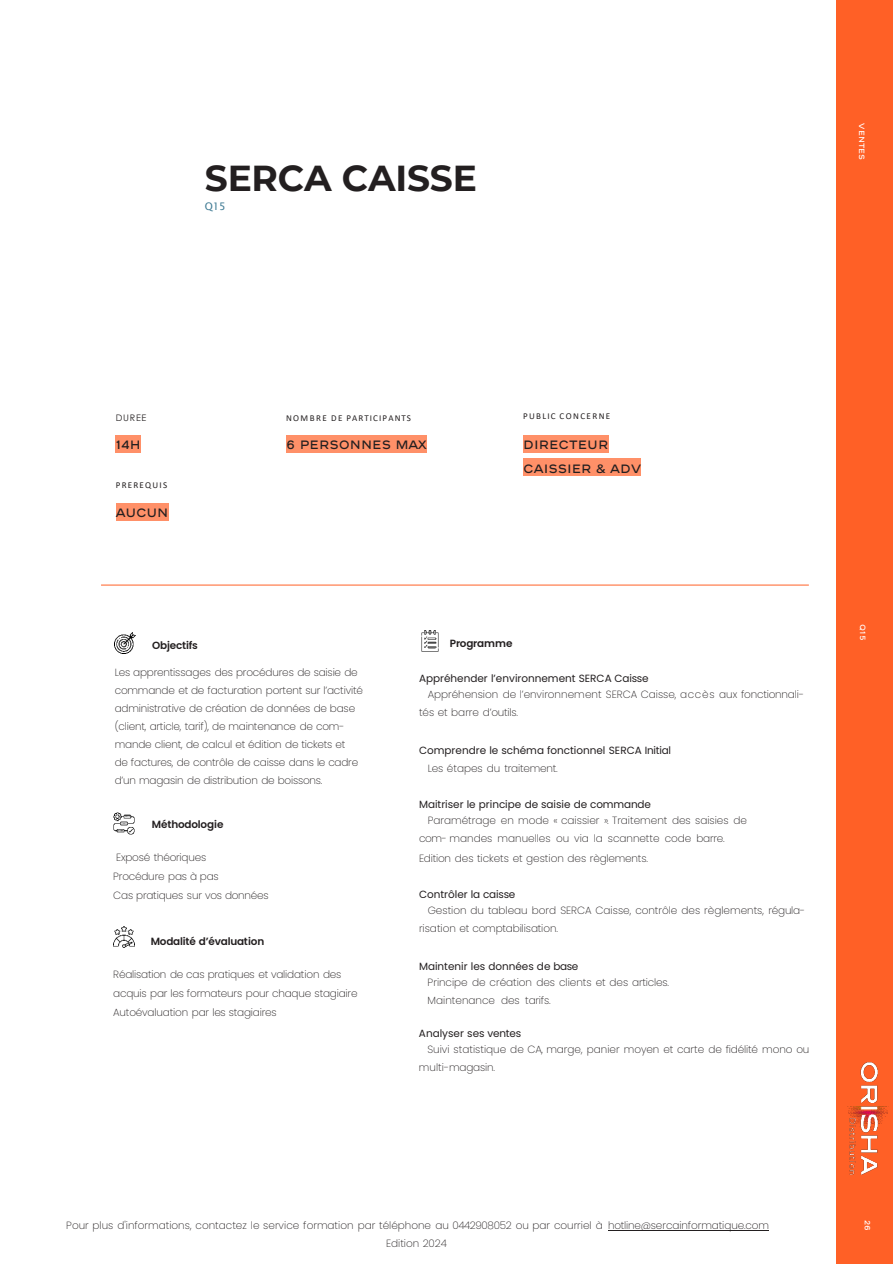
<style>
.page{position:relative;width:893px;height:1264px;background:#fff}
.page>*{position:absolute;margin:0;border:0;box-sizing:border-box;transform-origin:0 0}
.t1{font:700 36px "Montserrat";letter-spacing:-.005em;color:#231f20}
.t2{font:12px "AB Chanel Corpo";color:#231f20}
.t3{font:200 10.5px/18px "Poppins";letter-spacing:-.015em;color:#231f20}
.t4{font:10.5px "Poppins";letter-spacing:-.005em;color:#231f20}
.t5{font:600 10.5px "Poppins";letter-spacing:-.015em;color:#231f20}
.t6{font:10.5px "Lucida Sans Unicode";color:#3e7a93}
.t7{font:9px "Calibri";letter-spacing:.14em;color:#231f20}
.t8{font:9px "Century Gothic";letter-spacing:.08em;color:#231f20}
.t9{font:7.5px "AB Chanel Corpo";letter-spacing:.005em;color:#fff}
</style>
<div class="page">
<div style="left:836px;top:0;width:56px;height:1263px;background:#ff6026"></div>
<hr style="left:101px;top:584px;width:707px;height:1px;background:#ff6026">
<div style="left:116px;top:503px;width:52px;height:17px;background:#ff9068"></div>
<div style="left:286px;top:435px;width:9px;height:17px;background:#ff9068"></div>
<div style="left:295px;top:435px;width:5px;height:17px;background:#ff9068"></div>
<div style="left:300px;top:435px;width:95px;height:17px;background:#ff9068"></div>
<div style="left:395px;top:435px;width:31px;height:17px;background:#ff9068"></div>
<div style="left:116px;top:435px;width:25px;height:17px;background:#ff9068"></div>
<div style="left:523px;top:435px;width:85px;height:17px;background:#ff9068"></div>
<div style="left:523px;top:458px;width:118px;height:17px;background:#ff9068"></div>
<hr style="left:608px;top:1229px;width:160px;height:1px;background:#231f20">
<img style="left:847px;top:1062px;width:42px;height:113px">
<img style="left:113px;top:812px;width:21px;height:21px">
<img style="left:113px;top:926px;width:21px;height:21px">
<img style="left:114px;top:632px;width:21px;height:21px">
<img style="left:421px;top:630px;width:18px;height:21px">
<p class="t1" style="left:205px;top:152px;width:274px">SERCA CAISSE</p>
<p class="t6" style="left:205px;top:198px;width:23px">Q15</p>
<p class="t9" style="left:866px;top:123px;width:38px;rotate:90deg">VENTES</p>
<p class="t8" style="left:116px;top:411px;width:32px">DUREE</p>
<p class="t2" style="left:116px;top:438px;width:26px">14H</p>
<p class="t7" style="left:116px;top:478px;width:53px">PREREQUIS</p>
<p class="t2" style="left:116px;top:506px;width:54px">AUCUN</p>
<p class="t7" style="left:286px;top:411px;width:126px">NOMBRE DE PARTICIPANTS</p>
<p class="t2" style="left:286px;top:438px;width:142px">6 PERSONNES MAX</p>
<p class="t7" style="left:523px;top:410px;width:89px">PUBLIC CONCERNE</p>
<p class="t2" style="left:523px;top:438px;width:86px">DIRECTEUR</p>
<p class="t2" style="left:523px;top:461px;width:119px">CAISSIER &amp; ADV</p>
<p class="t5" style="left:152px;top:639px;width:47px">Objectifs</p>
<p class="t5" style="left:450px;top:637px;width:64px">Programme</p>
<p class="t3" style="left:115px;top:663px;width:250px">Les apprentissages des procédures de saisie de commande et de facturation portent sur l’activité administrative de création de données de base (client, article, tarif), de maintenance de com&shy;mande client, de calcul et édition de tickets et</p>
<p class="t3" style="left:115px;top:753px;width:245px">de factures, de contrôle de caisse dans le cadre d’un magasin de distribution de boissons.</p>
<p class="t5" style="left:152px;top:817px;width:73px">Méthodologie</p>
<p class="t3" style="left:116px;top:848px;width:91px">Exposé théoriques</p>
<p class="t3" style="left:113px;top:867px;width:107px">Procédure pas à pas</p>
<p class="t3" style="left:113px;top:886px;width:157px">Cas pratiques sur vos données</p>
<p class="t5" style="left:151px;top:934px;width:115px">Modalité d’évaluation</p>
<p class="t3" style="left:113px;top:964px;width:246px;line-height:18.9px">Réalisation de cas pratiques et validation des acquis par les formateurs pour chaque stagiaire</p>
<p class="t3" style="left:113px;top:1002px;width:165px">Autoévaluation par les stagiaires</p>
<p class="t4" style="left:419px;top:671px;width:231px">Appréhender l’environnement SERCA Caisse</p>
<p class="t3" style="left:419px;top:685px;width:386px;text-indent:9px">Appréhension de l’environnement SERCA Caisse, accès aux fonctionnali&shy;tés et barre d’outils.</p>
<p class="t4" style="left:419px;top:743px;width:254px">Comprendre le schéma fonctionnel SERCA Initial</p>
<p class="t3" style="left:427px;top:759px;width:132px">Les étapes du traitement.</p>
<p class="t4" style="left:419px;top:797px;width:233px">Maitriser le principe de saisie de commande</p>
<p class="t3" style="left:419px;top:811px;width:329px;text-indent:9px">Paramétrage en mode « caissier ». Traitement des saisies de com- mandes manuelles ou via la scannette code barre.</p>
<p class="t3" style="left:419px;top:849px;width:230px">Edition des tickets et gestion des règlements.</p>
<p class="t4" style="left:419px;top:887px;width:98px">Contrôler la caisse</p>
<p class="t3" style="left:419px;top:901px;width:387px;text-indent:9px">Gestion du tableau bord SERCA Caisse, contrôle des règlements, régula&shy;risation et comptabilisation.</p>
<p class="t4" style="left:419px;top:959px;width:161px">Maintenir les données de base</p>
<p class="t3" style="left:427px;top:973px;width:243px">Principe de création des clients et des articles.<br>Maintenance des tarifs.</p>
<p class="t4" style="left:419px;top:1026px;width:104px">Analyser ses ventes</p>
<p class="t3" style="left:419px;top:1040px;width:392px;text-indent:8px">Suivi statistique de CA, marge, panier moyen et carte de fidélité mono ou multi-magasin.</p>
<p class="t9" style="left:867px;top:624px;width:17px;rotate:90deg">Q15</p>
<p class="t3" style="left:66px;top:1216px;width:704px">Pour plus d'informations, contactez le service formation par téléphone au 0442908052 ou par courriel à hotline@sercainformatique.com</p>
<p class="t3" style="left:386px;top:1234px;width:62px">Edition 2024</p>
<p class="t9" style="left:871px;top:1219px;width:12px;rotate:90deg">26</p>
</div>
